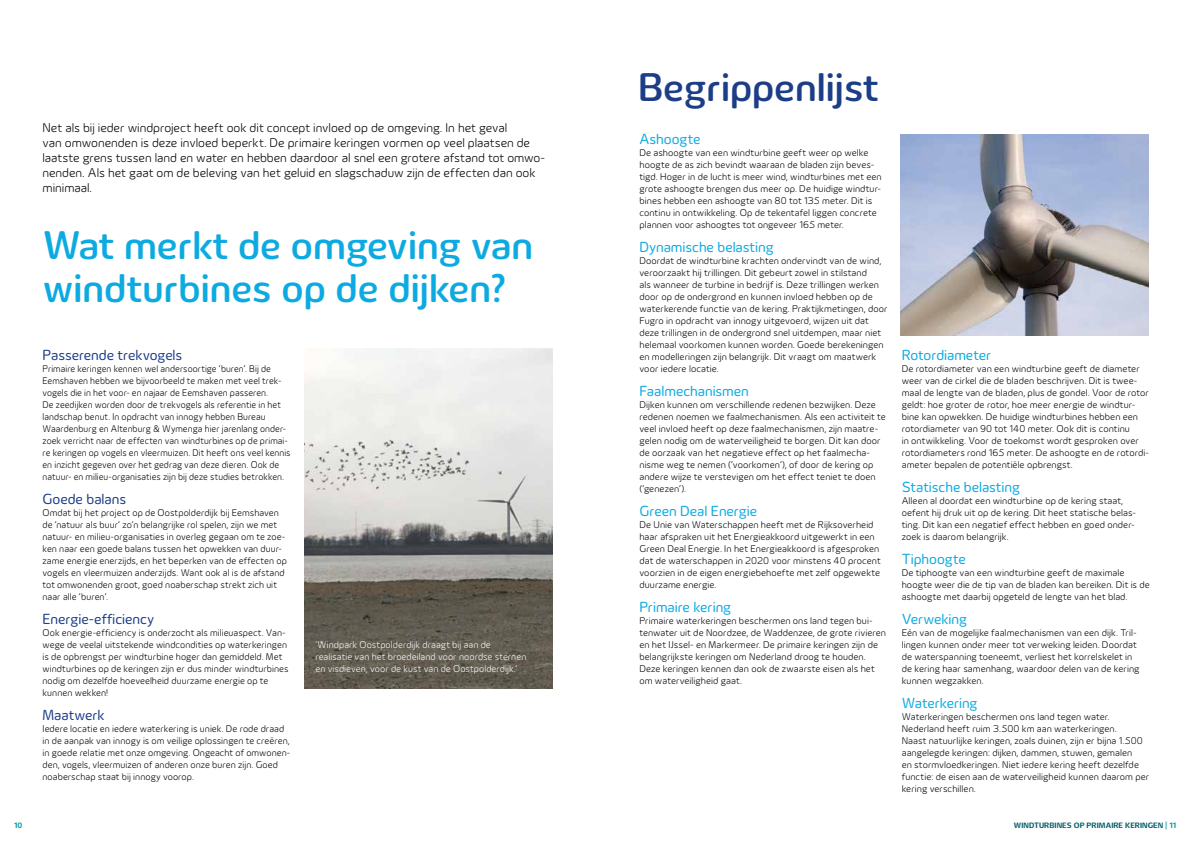
<style>
.page{position:relative;width:1191px;height:842px;background:#fff}
.page>*{position:absolute;margin:0;border:0;box-sizing:border-box;transform-origin:0 0}
.t1{font:500 41px/43px "Innogy";color:#0daae1}
.t2{font:500 41px "Innogy";color:#1d3e87}
.t3{font:15px "Innogy";letter-spacing:-.005em;color:#0daae1}
.t4{font:15px "Innogy";letter-spacing:-.005em;color:#1d3e87}
.t5{font:300 13px/15px "Innogy";color:#000}
.t6{font:300 10px/12px "Innogy";letter-spacing:.005em;color:#000}
.t7{font:300 10px/12px "Innogy";letter-spacing:.005em;color:#000;scale:.95 1}
.t8{font:300 10px/12px "Innogy";letter-spacing:.005em;color:#fff}
.t9{font:700 8px "Innogy";letter-spacing:.01em;color:#015f69}
.t10{font:700 8px "Innogy";color:#009ba5}
.s1{color:#009ba5}
</style>
<div class="page">
<img style="left:304px;top:349px;width:248px;height:339px">
<img style="left:900px;top:134px;width:248px;height:202px">
<p class="t5" style="left:43px;top:120px;width:504px">Net als bij ieder windproject heeft ook dit concept invloed op de omgeving. In het geval<br>van omwonenden is deze invloed beperkt. De primaire keringen vormen op veel plaatsen de laatste grens tussen land en water en hebben daardoor al snel een grotere afstand tot omwo&shy;nenden. Als het gaat om de beleving van het geluid en slagschaduw zijn de effecten dan ook minimaal.</p>
<h1 class="t1" style="left:43px;top:223px;width:492px">Wat merkt de omgeving van windturbines op de dijken?</h1>
<h2 class="t4" style="left:43px;top:346px;width:141px">Passerende trekvogels</h2>
<p class="t7" style="left:43px;top:363px;width:263px">Primaire keringen kennen wel andersoortige ‘buren’. Bij de Eemshaven hebben we bijvoorbeeld te maken met veel trek&shy;vogels die in het voor- en najaar de Eemshaven passeren.<br>De zeedijken worden door de trekvogels als referentie in het landschap benut. In opdracht van innogy hebben Bureau Waardenburg en Altenburg &amp; Wymenga hier jarenlang onder&shy;zoek verricht naar de effecten van windturbines op de primai&shy;re keringen op vogels en vleermuizen. Dit heeft ons veel kennis en inzicht gegeven over het gedrag van deze dieren. Ook de natuur- en milieu-organisaties zijn bij deze studies betrokken.</p>
<h2 class="t4" style="left:43px;top:490px;width:85px">Goede balans</h2>
<p class="t6" style="left:43px;top:507px;width:246px">Omdat bij het project op de Oostpolderdijk bij Eemshaven de ‘natuur als buur’ zo’n belangrijke rol spelen, zijn we met natuur- en milieu-organisaties in overleg gegaan om te zoe&shy;ken naar een goede balans tussen het opwekken van duur&shy;zame energie enerzijds, en het beperken van de effecten op vogels en vleermuizen anderzijds. Want ook al is de afstand tot omwonenden groot, goed noaberschap strekt zich uit naar alle ‘buren’.</p>
<h2 class="t4" style="left:43px;top:610px;width:113px">Energie-efficiency</h2>
<p class="t6" style="left:43px;top:627px;width:247px">Ook energie-efficiency is onderzocht als milieuaspect. Van&shy;wege de veelal uitstekende windcondities op waterkeringen is de opbrengst per windturbine hoger dan gemiddeld. Met windturbines op de keringen zijn er dus minder windturbines nodig om dezelfde hoeveelheid duurzame energie op te kunnen wekken!</p>
<h2 class="t4" style="left:43px;top:706px;width:64px">Maatwerk</h2>
<p class="t6" style="left:43px;top:723px;width:249px">Iedere locatie en iedere waterkering is uniek. De rode draad in de aanpak van innogy is om veilige oplossingen te creëren, in goede relatie met onze omgeving. Ongeacht of omwonen&shy;den, vogels, vleermuizen of anderen onze buren zijn. Goed noaberschap staat bij innogy voorop.</p>
<p class="t8" style="left:315px;top:639px;width:212px">‘Windpark Oostpolderdijk draagt bij aan de realisatie van het broedeiland voor noordse sternen en visdieven, voor de kust van de Oostpolderdijk.’</p>
<h1 class="t2" style="left:638px;top:63px;width:242px">Begrippenlijst</h1>
<h2 class="t3" style="left:639px;top:130px;width:62px">Ashoogte</h2>
<p class="t6" style="left:639px;top:147px;width:244px">De ashoogte van een windturbine geeft weer op welke hoogte de as zich bevindt waaraan de bladen zijn beves&shy;tigd. Hoger in de lucht is meer wind, windturbines met een grote ashoogte brengen dus meer op. De huidige windtur&shy;bines hebben een ashoogte van 80 tot 135 meter. Dit is continu in ontwikkeling. Op de tekentafel liggen concrete plannen voor ashoogtes tot ongeveer 165 meter.</p>
<h2 class="t3" style="left:639px;top:238px;width:136px">Dynamische belasting</h2>
<p class="t6" style="left:639px;top:255px;width:250px">Doordat de windturbine krachten ondervindt van de wind, veroorzaakt hij trillingen. Dit gebeurt zowel in stilstand<br>als wanneer de turbine in bedrijf is. Deze trillingen werken door op de ondergrond en kunnen invloed hebben op de waterkerende functie van de kering. Praktijkmetingen, door Fugro in opdracht van innogy uitgevoerd, wijzen uit dat deze trillingen in de ondergrond snel uitdempen, maar niet helemaal voorkomen kunnen worden. Goede berekeningen en modelleringen zijn belangrijk. Dit vraagt om maatwerk voor iedere locatie.</p>
<h2 class="t3" style="left:639px;top:382px;width:111px">Faalmechanismen</h2>
<p class="t6" style="left:639px;top:399px;width:248px">Dijken kunnen om verschillende redenen bezwijken. Deze redenen noemen we faalmechanismen. Als een activiteit te veel invloed heeft op deze faalmechanismen, zijn maatre&shy;gelen nodig om de waterveiligheid te borgen. Dit kan door de oorzaak van het negatieve effect op het faalmecha&shy;nisme weg te nemen (‘voorkomen’), of door de kering op andere wijze te verstevigen om het effect teniet te doen (‘genezen’).</p>
<h2 class="t3" style="left:639px;top:502px;width:119px">Green Deal Energie</h2>
<p class="t6" style="left:639px;top:519px;width:243px">De Unie van Waterschappen heeft met de Rijksoverheid haar afspraken uit het Energieakkoord uitgewerkt in een Green Deal Energie. In het Energieakkoord is afgesproken dat de waterschappen in 2020 voor minstens 40 procent voorzien in de eigen energiebehoefte met zelf opgewekte duurzame energie.</p>
<h2 class="t3" style="left:639px;top:598px;width:93px">Primaire kering</h2>
<p class="t6" style="left:639px;top:615px;width:248px">Primaire waterkeringen beschermen ons land tegen bui&shy;tenwater uit de Noordzee, de Waddenzee, de grote rivieren en het IJssel- en Markermeer. De primaire keringen zijn de belangrijkste keringen om Nederland droog te houden.<br>Deze keringen kennen dan ook de zwaarste eisen als het om waterveiligheid gaat.</p>
<h2 class="t3" style="left:901px;top:346px;width:91px">Rotordiameter</h2>
<p class="t6" style="left:901px;top:363px;width:249px">De rotordiameter van een windturbine geeft de diameter weer van de cirkel die de bladen beschrijven. Dit is twee&shy;maal de lengte van de bladen, plus de gondel. Voor de rotor geldt: hoe groter de rotor, hoe meer energie de windtur&shy;bine kan opwekken. De huidige windturbines hebben een rotordiameter van 90 tot 140 meter. Ook dit is continu<br>in ontwikkeling. Voor de toekomst wordt gesproken over rotordiameters rond 165 meter. De ashoogte en de rotordi&shy;ameter bepalen de potentiële opbrengst.</p>
<h2 class="t3" style="left:901px;top:478px;width:120px">Statische belasting</h2>
<p class="t6" style="left:901px;top:495px;width:236px">Alleen al doordat een windturbine op de kering staat, oefent hij druk uit op de kering. Dit heet statische belas&shy;ting. Dit kan een negatief effect hebben en goed onder&shy;zoek is daarom belangrijk.</p>
<h2 class="t3" style="left:901px;top:550px;width:66px">Tiphoogte</h2>
<p class="t6" style="left:901px;top:567px;width:250px">De tiphoogte van een windturbine geeft de maximale hoogte weer die de tip van de bladen kan bereiken. Dit is de ashoogte met daarbij opgeteld de lengte van het blad.</p>
<h2 class="t3" style="left:901px;top:610px;width:67px">Verweking</h2>
<p class="t6" style="left:901px;top:627px;width:239px">Eén van de mogelijke faalmechanismen van een dijk. Tril&shy;lingen kunnen onder meer tot verweking leiden. Doordat de waterspanning toeneemt, verliest het korrelskelet in de kering haar samenhang, waardoor delen van de kering kunnen wegzakken.</p>
<h2 class="t3" style="left:901px;top:694px;width:77px">Waterkering</h2>
<p class="t6" style="left:901px;top:711px;width:249px">Waterkeringen beschermen ons land tegen water.<br>Nederland heeft ruim 3.500 km aan waterkeringen.<br>Naast natuurlijke keringen, zoals duinen, zijn er bijna 1.500 aangelegde keringen: dijken, dammen, stuwen, gemalen<br>en stormvloedkeringen. Niet iedere kering heeft dezelfde functie: de eisen aan de waterveiligheid kunnen daarom per kering verschillen.</p>
<p class="t10" style="left:14px;top:821px;width:10px">10</p>
<p class="t9" style="left:1014px;top:821px;width:164px">WINDTURBINES OP PRIMAIRE KERINGEN <span class="s1">| 11</span></p>
</div>
